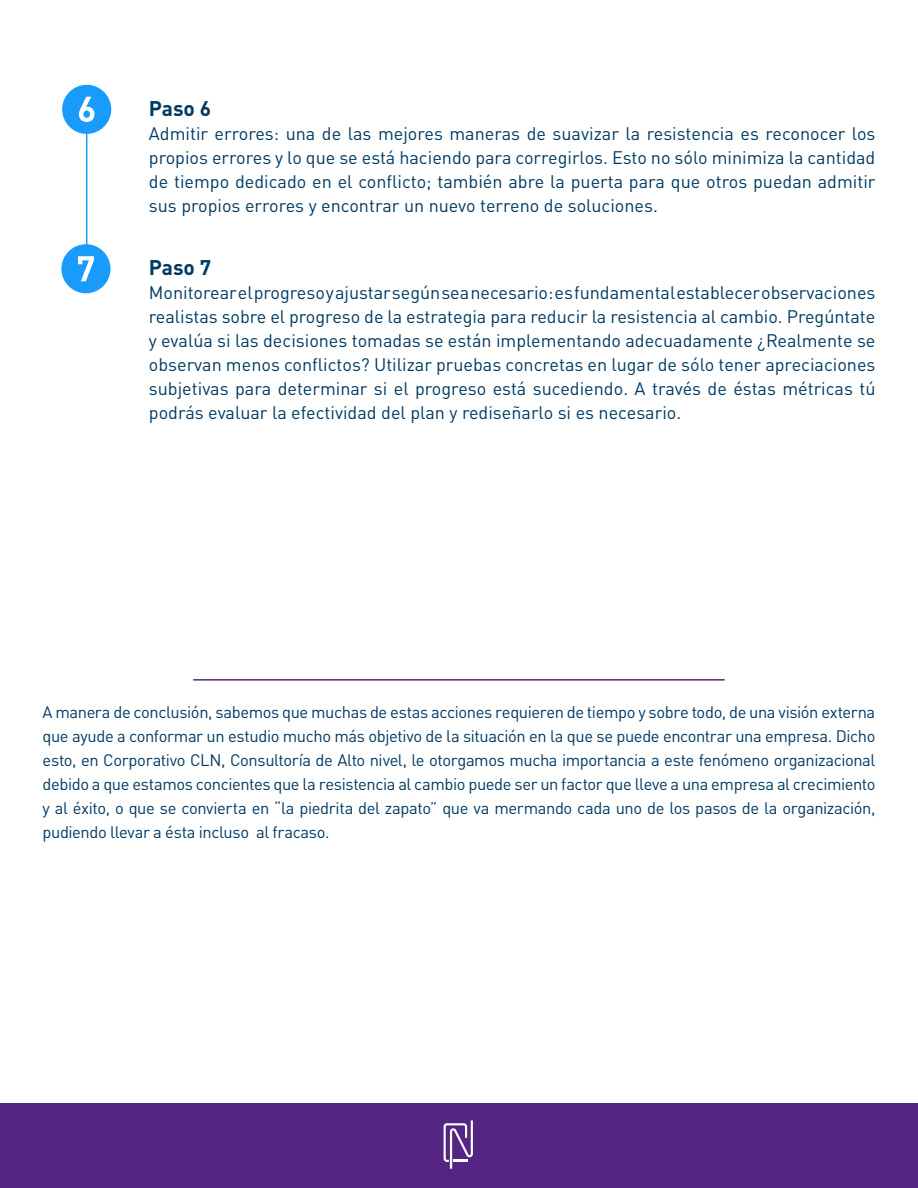
<style>
.page{position:relative;width:918px;height:1188px;background:#fff}
.page>*{position:absolute;margin:0;border:0;box-sizing:border-box;transform-origin:0 0}
.t1{font:700 21px "DIN Pro";color:#003a63}
.t2{font:18px/24px "DIN Pro";color:#003a63;text-align:justify}
.t3{font:16.5px/24px "DIN Pro";letter-spacing:-.025em;color:#003a63;text-align:justify}
</style>
<div class="page">
<hr style="left:86px;top:126px;width:1px;height:150px;background:#1a9cfc">
<div style="left:62px;top:85px;width:49px;height:49px;background:#199bfc;border-radius:50%"></div>
<div style="left:61px;top:244px;width:50px;height:49px;background:#199bfc;border-radius:50%"></div>
<svg style="left:79px;top:97px;width:16px;height:25px"></svg>
<svg style="left:78px;top:256px;width:16px;height:25px"></svg>
<hr style="left:194px;top:679px;width:530px;height:2px;background:#542682">
<div style="left:0;top:1104px;width:918px;height:84px;background:#542583"></div>
<svg style="left:444px;top:1120px;width:29px;height:49px"></svg>
<p class="t1" style="left:149px;top:91px;width:64px">Paso 6</p>
<p class="t2" style="left:149px;top:120px;width:728px">Admitir errores: una de las mejores maneras de suavizar la resistencia es reconocer los propios errores y lo que se está haciendo para corregirlos. Esto no sólo minimiza la cantidad de tiempo dedicado en el conflicto; también abre la puerta para que otros puedan admitir sus propios errores y encontrar un nuevo terreno de soluciones.</p>
<p class="t1" style="left:149px;top:250px;width:64px">Paso 7</p>
<p class="t2" style="left:149px;top:279px;width:728px">Monitorear el progreso y ajustar según sea necesario: es fundamental establecer observaciones realistas sobre el progreso de la estrategia para reducir la resistencia al cambio. Pregúntate y evalúa si las decisiones tomadas se están implementando adecuadamente ¿Realmente se observan menos conflictos? Utilizar pruebas concretas en lugar de sólo tener apreciaciones subjetivas para determinar si el progreso está sucediendo. A través de éstas métricas tú podrás evaluar la efectividad del plan y rediseñarlo si es necesario.</p>
<p class="t3" style="left:43px;top:698px;width:835px">A manera de conclusión, sabemos que muchas de estas acciones requieren de tiempo y sobre todo, de una visión externa que ayude a conformar un estudio mucho más objetivo de la situación en la que se puede encontrar una empresa. Dicho esto, en Corporativo CLN, Consultoría de Alto nivel, le otorgamos mucha importancia a este fenómeno organizacional debido a que estamos concientes que la resistencia al cambio puede ser un factor que lleve a una empresa al crecimiento y al éxito, o que se convierta en “la piedrita del zapato” que va mermando cada uno de los pasos de la organización, pudiendo llevar a ésta incluso al fracaso.</p>
</div>
